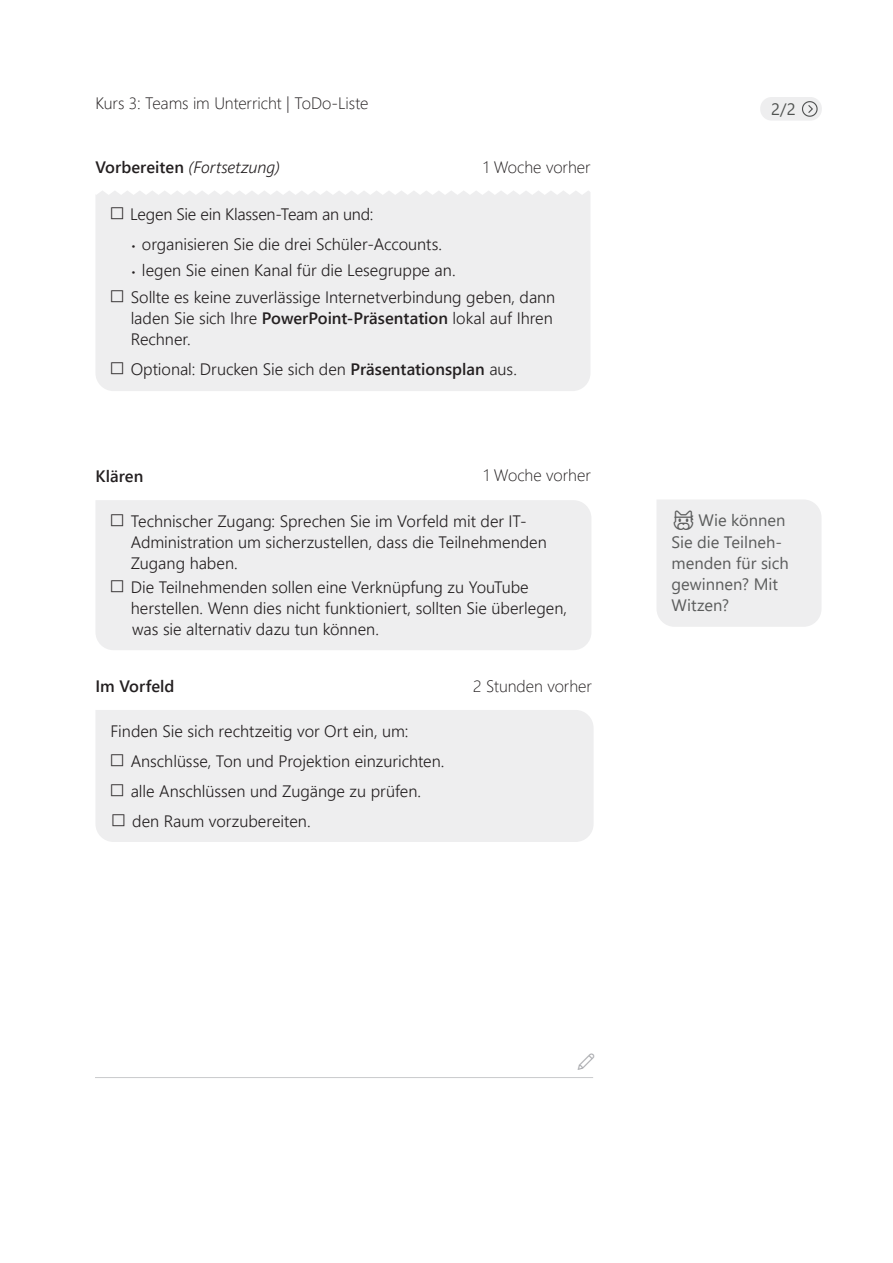
<style>
.page{position:relative;width:893px;height:1263px;background:#fff}
.page>*{position:absolute;margin:0;border:0;box-sizing:border-box;transform-origin:0 0}
.t1{font:300 16.5px/21px "Segoe UI";color:#231f20}
.t2{font:300 16.5px "Segoe UI";letter-spacing:-.005em;color:#231f20}
.t3{font:16.5px/21px "Segoe UI";color:#5b5c5c}
.t4{font:italic 300 16.5px "Segoe UI";letter-spacing:-.005em;color:#231f20}
.t5{font:600 16.5px "Segoe UI";color:#231f20}
.t6{font:16.5px "Segoe UI";color:#4f5250}
.t7{font:13.5px "Segoe MDL2 Assets";color:#231f20}
.s1{font-weight:600;font-style:normal}
.s2{font-family:"Segoe MDL2 Assets";font-weight:400;font-size:13.5px}
.s3{font-size:10.5px}
.s4{font-weight:600}
</style>
<div class="page">
<hr style="left:95px;top:1077px;width:498px;height:1px;background:#c9cacc">
<div style="left:96px;top:195px;width:494px;height:196px;background:#eeeeef"></div>
<svg style="left:97px;top:191px;width:493px;height:4px"></svg>
<div style="left:96px;top:500px;width:495px;height:150px;background:#eeeeef"></div>
<div style="left:760px;top:97px;width:62px;height:24px;background:#eeeeef;border-radius:11px"></div>
<svg style="left:802px;top:101px;width:16px;height:16px"></svg>
<div style="left:96px;top:710px;width:498px;height:132px;background:#eeeeef"></div>
<div style="left:657px;top:500px;width:164px;height:127px;background:#eeeeef"></div>
<p class="t2" style="left:95px;top:88px;width:274px">Kurs 3: Teams im Unterricht | ToDo-Liste</p>
<p class="t4" style="left:95px;top:151px;width:186px"><span class="s1">Vorbereiten</span> (Fortsetzung)</p>
<p class="t2" style="left:483px;top:152px;width:109px">1 Woche vorher</p>
<p class="t7" style="left:110px;top:169px;width:15px">y</p>
<p class="t1" style="left:110px;top:202px;width:264px"><span class="s2">y</span> Legen Sie ein Klassen-Team an und:</p>
<p class="t1" style="left:131px;top:232px;width:312px"><span class="s3">•</span> organisieren Sie die drei Schüler-Accounts.</p>
<p class="t1" style="left:110px;top:255px;width:446px;line-height:27px;text-indent:21px"><span class="s3">•</span> legen Sie einen Kanal für die Lesegruppe an.<br><span class="s2">y</span> Sollte es keine zuverlässige Internetverbindung geben, dann</p>
<p class="t1" style="left:131px;top:306px;width:424px">laden Sie sich Ihre <span class="s4">PowerPoint-Präsentation</span> lokal auf Ihren<br>Rechner.</p>
<p class="t1" style="left:110px;top:357px;width:408px"><span class="s2">y</span> Optional: Drucken Sie sich den <span class="s4">Präsentationsplan</span> aus.</p>
<p class="t5" style="left:95px;top:460px;width:49px">Klären</p>
<p class="t2" style="left:483px;top:460px;width:109px">1 Woche vorher</p>
<p class="t1" style="left:131px;top:509px;width:418px;text-indent:-20px"><span class="s2">y</span> Technischer Zugang: Sprechen Sie im Vorfeld mit der IT-<br>Administration um sicherzustellen, dass die Teilnehmenden<br>Zugang haben.</p>
<p class="t1" style="left:131px;top:575px;width:438px;text-indent:-20px"><span class="s2">y</span> Die Teilnehmenden sollen eine Verknüpfung zu YouTube herstellen. Wenn dies nicht funktioniert, sollten Sie überlegen, was sie alternativ dazu tun können.</p>
<p class="t5" style="left:95px;top:670px;width:81px">Im Vorfeld</p>
<p class="t2" style="left:473px;top:670px;width:120px">2 Stunden vorher</p>
<p class="t1" style="left:110px;top:714px;width:336px;line-height:30px">Finden Sie sich rechtzeitig vor Ort ein, um:<br><span class="s2">y</span> Anschlüsse, Ton und Projektion einzurichten. <span class="s2">y</span> alle Anschlüssen und Zugänge zu prüfen.<br><span class="s2">y</span> den Raum vorzubereiten.</p>
<p class="t6" style="left:771px;top:94px;width:26px">2/2</p>
<p class="t3" style="left:671px;top:509px;width:119px;text-indent:27px">Wie können<br>Sie die Teilneh&shy;menden für sich gewinnen? Mit<br>Witzen?</p>
</div>
